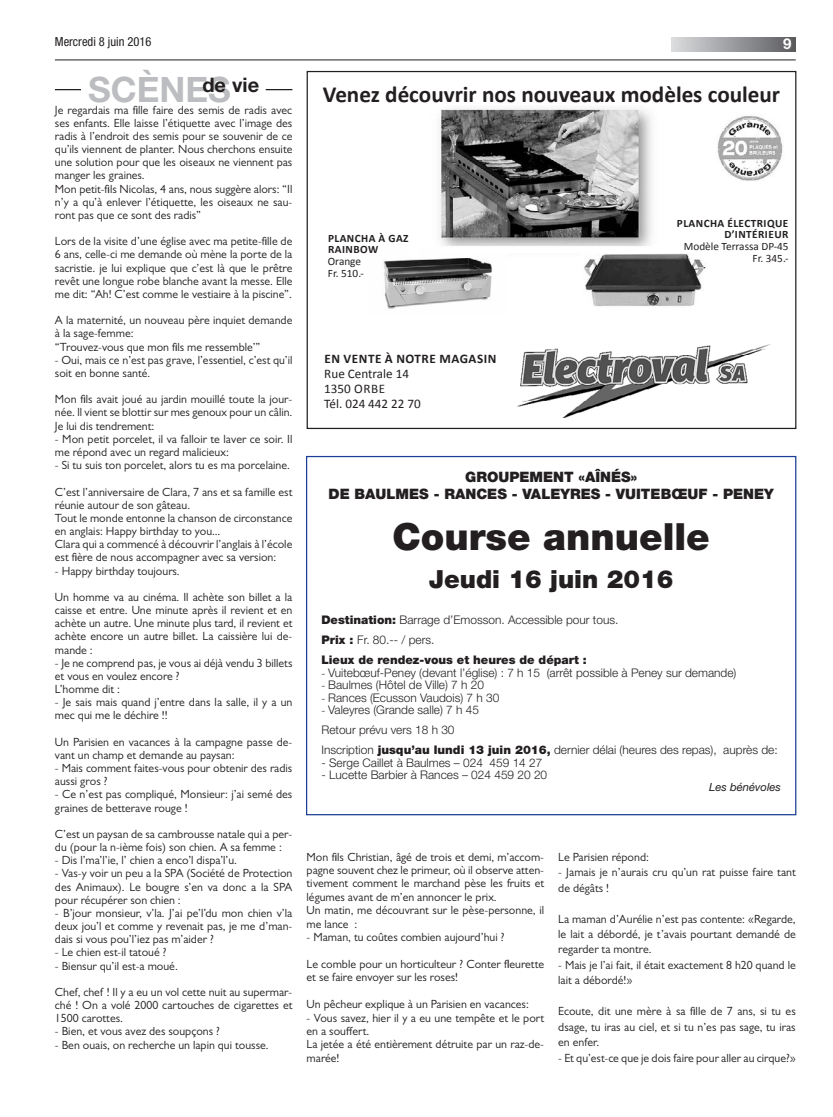
<style>
.page{position:relative;width:833px;height:1117px;background:#fff}
.page>*{position:absolute;margin:0;border:0;box-sizing:border-box;transform-origin:0 0}
.t1{font:900 37.5px "Helvetica Neue LT Pro";color:#231f20}
.t2{font:700 35px "Helvetica Neue LT Pro";color:#bcbdc0}
.t3{font:900 25px "Helvetica Neue LT Pro";color:#231f20}
.t4{font:700 23.12px "Calibri";color:#231f20}
.t5{font:700 15px "Helvetica Neue LT Pro";color:#fff}
.t6{font:900 14.38px/17.2px "Helvetica Neue LT Pro";color:#231f20;text-align:center}
.t7{font:13.12px/15px "Calibri";color:#231f20}
.t8{font:700 13.12px "Calibri";letter-spacing:.04em;color:#231f20}
.t9{font:condensed 12.5px "Helvetica Neue LT Pro";color:#231f20}
.t10{font:11.88px/13.1px "Gill Sans MT Pro";color:#231f20}
.t11{font:300 11.88px/20px "Helvetica Neue LT Pro";color:#231f20}
.t12{font:900 11.88px/20px "Helvetica Neue LT Pro";color:#231f20}
.t13{font:700 11.25px/11.9px "Calibri";letter-spacing:.04em;color:#231f20}
.t14{font:11.25px/11.9px "Calibri";color:#231f20}
.t15{font:italic 11.25px "Helvetica Neue LT Pro";color:#231f20}
.s1{font-weight:300}
.s2{font-family:"Gill Sans MT Pro";font-weight:400}
.s3{font-weight:900}
</style>
<div class="page">
<svg style="left:671px;top:37px;width:124px;height:14px;background:#9a9c9f"></svg>
<hr style="left:55px;top:60px;width:740px;height:1px;background:#231f20">
<img style="left:383px;top:108px;width:323px;height:310px">
<img style="left:516px;top:344px;width:254px;height:73px">
<img style="left:717px;top:116px;width:66px;height:65px">
<div style="left:324px;top:353px;width:186px;height:71px;background:#fff"></div>
<svg style="left:55px;top:89px;width:26px;height:1px"></svg>
<svg style="left:266px;top:89px;width:26px;height:1px"></svg>
<p class="t9" style="left:55px;top:34px;width:98px">Mercredi 8 juin 2016</p>
<p class="t5" style="left:783px;top:35px;width:10px">9</p>
<h3 class="t4" style="left:323px;top:80px;width:459px">Venez découvrir nos nouveaux modèles couleur</h3>
<h2 class="t2" style="left:88px;top:68px;width:173px">SCÈNES<sup>de</sup> <sup>vie</sup></h2>
<p class="t10" style="left:55px;top:103px;width:239px">Je regardais ma fille faire des semis de radis avec ses enfants. Elle laisse l’étiquette avec l’image des radis à l’endroit des semis pour se souvenir de ce qu’ils viennent de planter. Nous cherchons ensuite une solution pour que les oiseaux ne viennent pas manger les graines.<br>Mon petit-fils Nicolas, 4 ans, nous suggère alors: “Il n’y a qu’à enlever l’étiquette, les oiseaux ne sau&shy;ront pas que ce sont des radis”</p>
<p class="t10" style="left:55px;top:234px;width:239px;text-align:justify">Lors de la visite d’une église avec ma petite-fille de 6 ans, celle-ci me demande où mène la porte de la sacristie. je lui explique que c’est là que le prêtre revêt une longue robe blanche avant la messe. Elle me dit: “Ah! C’est comme le vestiaire à la piscine”.</p>
<p class="t10" style="left:55px;top:313px;width:239px">A la maternité, un nouveau père inquiet demande à la sage-femme:<br>“Trouvez-vous que mon fils me ressemble’”</p>
<p class="t10" style="left:55px;top:353px;width:239px">- Oui, mais ce n’est pas grave, l’essentiel, c’est qu’il soit en bonne santé.</p>
<p class="t10" style="left:55px;top:392px;width:239px;text-align:justify">Mon fils avait joué au jardin mouillé toute la jour&shy;née. ll vient se blottir sur mes genoux pour un câlin.<br>Je lui dis tendrement:</p>
<p class="t10" style="left:55px;top:432px;width:239px">- Mon petit porcelet, il va falloir te laver ce soir. Il me répond avec un regard malicieux:</p>
<p class="t10" style="left:55px;top:458px;width:237px">- Si tu suis ton porcelet, alors tu es ma porcelaine.</p>
<p class="t10" style="left:55px;top:484px;width:239px">C’est l’anniversaire de Clara, 7 ans et sa famille est réunie autour de son gâteau.<br>Tout le monde entonne la chanson de circonstance en anglais: Happy birthday to you...<br>Clara qui a commencé à découvrir l’anglais à l’école est fière de nous accompagner avec sa version:</p>
<p class="t10" style="left:55px;top:563px;width:126px">- Happy birthday toujours.</p>
<p class="t10" style="left:55px;top:590px;width:239px;text-align:justify">Un homme va au cinéma. Il achète son billet a la caisse et entre. Une minute après il revient et en achète un autre. Une minute plus tard, il revient et achète encore un autre billet. La caissière lui de&shy;mande :</p>
<p class="t10" style="left:55px;top:656px;width:239px">- Je ne comprend pas, je vous ai déjà vendu 3 billets et vous en voulez encore ?<br>L’homme dit :</p>
<p class="t10" style="left:55px;top:695px;width:239px">- Je sais mais quand j’entre dans la salle, il y a un mec qui me le déchire !!</p>
<p class="t10" style="left:55px;top:734px;width:239px">Un Parisien en vacances à la campagne passe de&shy;vant un champ et demande au paysan:</p>
<p class="t10" style="left:55px;top:761px;width:239px">- Mais comment faites-vous pour obtenir des radis aussi gros ?</p>
<p class="t10" style="left:55px;top:787px;width:239px">- Ce n’est pas compliqué, Monsieur: j’ai semé des graines de betterave rouge !</p>
<p class="t10" style="left:55px;top:827px;width:239px">C’est un paysan de sa cambrousse natale qui a per&shy;du (pour la n-ième fois) son chien. A sa femme :</p>
<p class="t10" style="left:55px;top:853px;width:184px">- Dis l’ma’l’ie, l’ chien a enco’l dispa’l’u.</p>
<p class="t10" style="left:55px;top:866px;width:239px;text-align:justify">- Vas-y voir un peu a la SPA (Société de Protection des Animaux). Le bougre s’en va donc a la SPA pour récupérer son chien :</p>
<p class="t10" style="left:55px;top:906px;width:239px;text-align:justify">- B’jour monsieur, v’la. J’ai pe’l’du mon chien v’la deux jou’l et comme y revenait pas, je me d’man&shy;dais si vous pou’l’iez pas m’aider ?</p>
<p class="t10" style="left:55px;top:945px;width:113px">- Le chien est-il tatoué ?</p>
<p class="t10" style="left:55px;top:958px;width:124px">- Biensur qu’il est-a moué.</p>
<p class="t10" style="left:55px;top:984px;width:239px;text-align:justify">Chef, chef ! Il y a eu un vol cette nuit au supermar&shy;ché ! On a volé 2000 cartouches de cigarettes et 1500 carottes.</p>
<p class="t10" style="left:55px;top:1024px;width:166px">- Bien, et vous avez des soupçons ?</p>
<p class="t10" style="left:55px;top:1037px;width:215px">- Ben ouais, on recherche un lapin qui tousse.</p>
<p class="t13" style="left:677px;top:216px;width:113px;text-align:right">PLANCHA ÉLECTRIQUE<br>D’INTÉRIEUR</p>
<p class="t14" style="left:684px;top:240px;width:106px;text-align:right">Modèle Terrassa DP-45<br>Fr. 345.-</p>
<p class="t13" style="left:328px;top:231px;width:82px">PLANCHA À GAZ<br>RAINBOW</p>
<p class="t14" style="left:328px;top:256px;width:38px">Orange<br>Fr. 510.-</p>
<p class="t8" style="left:324px;top:350px;width:173px">EN VENTE À NOTRE MAGASIN</p>
<p class="t7" style="left:324px;top:366px;width:98px">Rue Centrale 14<br>1350 ORBE<br>Tél. 024 442 22 70</p>
<p class="t6" style="left:328px;top:467px;width:447px">GROUPEMENT «AÎNÉS»<br>DE BAULMES - RANCES - VALEYRES - VUITEBŒUF - PENEY</p>
<h1 class="t1" style="left:392px;top:514px;width:319px">Course annuelle</h1>
<h3 class="t3" style="left:429px;top:563px;width:246px">Jeudi 16 juin 2016</h3>
<p class="t12" style="left:321px;top:609px;width:298px">Destination: <span class="s1">Barrage d’Emosson. Accessible pour tous.<br></span>Prix : <span class="s1">Fr. 80.-- / pers.<br></span>Lieux de rendez-vous et heures de départ :</p>
<p class="t11" style="left:321px;top:662px;width:416px"><span class="s2">-</span> Vuitebœuf-Peney (devant l’église) : 7 h 15 (arrêt possible à Peney sur demande)</p>
<p class="t11" style="left:321px;top:674px;width:164px"><span class="s2">-</span> Baulmes (Hôtel de Ville) 7 h 20</p>
<p class="t11" style="left:321px;top:687px;width:179px"><span class="s2">-</span> Rances (Ecusson Vaudois) 7 h 30</p>
<p class="t11" style="left:321px;top:699px;width:458px"><span class="s2">-</span> Valeyres (Grande salle) 7 h 45<br>Retour prévu vers 18 h 30<br>Inscription <span class="s3">jusqu’au lundi 13 juin 2016,</span> dernier délai (heures des repas), auprès de:</p>
<p class="t11" style="left:321px;top:752px;width:222px">- Serge Caillet à Baulmes – 024 459 14 27</p>
<p class="t11" style="left:321px;top:764px;width:227px">- Lucette Barbier à Rances – 024 459 20 20</p>
<p class="t15" style="left:709px;top:780px;width:73px">Les bénévoles</p>
<p class="t10" style="left:306px;top:849px;width:239px">Mon fils Christian, âgé de trois et demi, m’accom&shy;pagne souvent chez le primeur, où il observe atten&shy;tivement comment le marchand pèse les fruits et légumes avant de m’en annoncer le prix.<br>Un matin, me découvrant sur le pèse-personne, il me lance :</p>
<p class="t10" style="left:306px;top:930px;width:199px">- Maman, tu coûtes combien aujourd’hui ?</p>
<p class="t10" style="left:306px;top:956px;width:239px">Le comble pour un horticulteur ? Conter fleurette et se faire envoyer sur les roses!</p>
<p class="t10" style="left:306px;top:997px;width:224px">Un pêcheur explique à un Parisien en vacances:</p>
<p class="t10" style="left:306px;top:1010px;width:239px">- Vous savez, hier il y a eu une tempête et le port en a souffert.<br>La jetée a été entièrement détruite par un raz-de&shy;marée!</p>
<p class="t10" style="left:558px;top:849px;width:92px">Le Parisien répond:</p>
<p class="t10" style="left:558px;top:864px;width:239px;line-height:15.5px">- Jamais je n’aurais cru qu’un rat puisse faire tant de dégâts !</p>
<p class="t10" style="left:558px;top:910px;width:239px;line-height:15.5px;text-align:justify">La maman d’Aurélie n’est pas contente: «Regarde, le lait a débordé, je t’avais pourtant demandé de regarder ta montre.</p>
<p class="t10" style="left:558px;top:956px;width:239px;line-height:15.5px">- Mais je l’ai fait, il était exactement 8 h20 quand le lait a débordé!»</p>
<p class="t10" style="left:558px;top:1003px;width:239px;line-height:15.5px;text-align:justify">Ecoute, dit une mère à sa fille de 7 ans, si tu es dsage, tu iras au ciel, et si tu n’es pas sage, tu iras en enfer.</p>
<p class="t10" style="left:558px;top:1050px;width:239px">- Et qu’est-ce que je dois faire pour aller au cirque?»</p>
</div>
